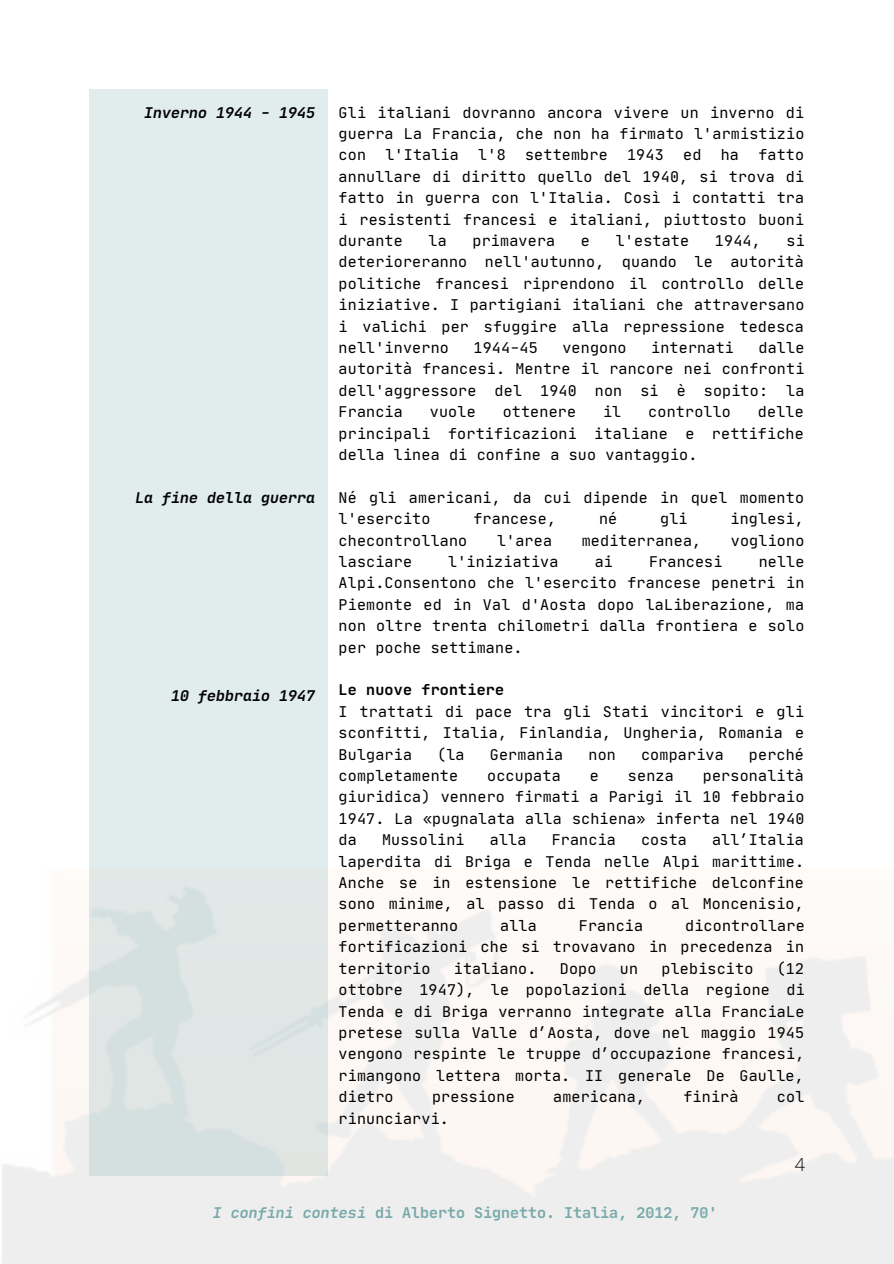
<style>
.page{position:relative;width:894px;height:1264px;background:#fff}
.page>*{position:absolute;margin:0;border:0;box-sizing:border-box;transform-origin:0 0}
.t1{font:300 18px "Open Sans";color:#000}
.t2{font:15px/21.5px "Jet Brains Mono";letter-spacing:.015em;color:#000;text-align:justify}
.t3{font:700 15px "Jet Brains Mono";color:#78a9ab}
.t4{font:italic 700 15px "Jet Brains Mono";color:#000}
.t5{font:700 15px "Jet Brains Mono";letter-spacing:.015em;color:#000}
.s1{font-style:italic}
</style>
<div class="page">
<div style="left:89px;top:89px;width:239px;height:1086px;background:linear-gradient(to right,#dfe9e9,#e1ebea)"></div>
<p class="t4" style="left:144px;top:103px;width:173px">Inverno 1944 - 1945</p>
<p class="t4" style="left:135px;top:488px;width:182px">La fine della guerra</p>
<p class="t2" style="left:338px;top:101px;width:467px">Gli italiani dovranno ancora vivere un inverno di guerra La Francia, che non ha firmato l'armistizio con</p>
<p class="t2" style="left:385px;top:144px;width:75px">l'Italia</p>
<p class="t2" style="left:478px;top:144px;width:29px">l'8</p>
<p class="t2" style="left:525px;top:144px;width:84px">settembre</p>
<p class="t2" style="left:627px;top:144px;width:38px">1943</p>
<p class="t2" style="left:683px;top:144px;width:20px">ed</p>
<p class="t2" style="left:720px;top:144px;width:20px">ha</p>
<p class="t2" style="left:338px;top:144px;width:467px;text-indent:419px">fatto annullare di diritto quello del 1940, si trova di fatto in guerra con l'Italia. Così i contatti tra i resistenti francesi e italiani, piuttosto buoni durante</p>
<p class="t2" style="left:338px;top:230px;width:467px;text-indent:448px">si deterioreranno nell'autunno, quando le autorità politiche francesi riprendono il controllo delle iniziative. I partigiani italiani che attraversano i valichi per sfuggire alla repressione tedesca nell'inverno</p>
<p class="t2" style="left:428px;top:230px;width:20px">la</p>
<p class="t2" style="left:472px;top:230px;width:84px">primavera</p>
<p class="t2" style="left:580px;top:230px;width:11px">e</p>
<p class="t2" style="left:615px;top:230px;width:75px">l'estate</p>
<p class="t2" style="left:714px;top:230px;width:47px">1944,</p>
<p class="t2" style="left:473px;top:337px;width:66px">1944-45</p>
<p class="t2" style="left:562px;top:337px;width:66px">vengono</p>
<p class="t2" style="left:651px;top:337px;width:84px">internati</p>
<p class="t2" style="left:338px;top:337px;width:467px;text-indent:420px">dalle autorità francesi. Mentre il rancore nei confronti dell'aggressore del 1940 non si è sopito: la Francia</p>
<p class="t2" style="left:429px;top:401px;width:47px">vuole</p>
<p class="t2" style="left:502px;top:401px;width:75px">ottenere</p>
<p class="t2" style="left:603px;top:401px;width:20px">il</p>
<p class="t2" style="left:648px;top:401px;width:84px">controllo</p>
<p class="t2" style="left:338px;top:401px;width:466px;text-indent:419px">delle principali fortificazioni italiane e rettifiche della linea di confine a suo vantaggio.</p>
<p class="t2" style="left:338px;top:486px;width:467px">Né gli americani, da cui dipende in quel momento l'esercito</p>
<p class="t2" style="left:473px;top:508px;width:84px">francese,</p>
<p class="t2" style="left:599px;top:508px;width:20px">né</p>
<p class="t2" style="left:660px;top:508px;width:29px">gli</p>
<p class="t2" style="left:730px;top:508px;width:75px">inglesi,</p>
<p class="t2" style="left:338px;top:529px;width:130px">checontrollano</p>
<p class="t2" style="left:497px;top:529px;width:57px">l'area</p>
<p class="t2" style="left:581px;top:529px;width:121px">mediterranea,</p>
<p class="t2" style="left:730px;top:529px;width:75px">vogliono</p>
<p class="t2" style="left:338px;top:550px;width:75px">lasciare</p>
<p class="t2" style="left:448px;top:550px;width:112px">l'iniziativa</p>
<p class="t2" style="left:594px;top:550px;width:20px">ai</p>
<p class="t2" style="left:649px;top:550px;width:75px">Francesi</p>
<p class="t2" style="left:338px;top:550px;width:467px;text-indent:420px">nelle Alpi.Consentono che l'esercito francese penetri in Piemonte ed in Val d'Aosta dopo laLiberazione, ma non oltre trenta chilometri dalla frontiera e solo per poche settimane.</p>
<p class="t5" style="left:338px;top:680px;width:167px">Le nuove frontiere</p>
<p class="t2" style="left:338px;top:700px;width:467px">I trattati di pace tra gli Stati vincitori e gli sconfitti, Italia, Finlandia, Ungheria, Romania e Bulgaria</p>
<p class="t4" style="left:171px;top:686px;width:146px">10 febbraio 1947</p>
<p class="t2" style="left:437px;top:743px;width:29px">(la</p>
<p class="t2" style="left:489px;top:743px;width:75px">Germania</p>
<p class="t2" style="left:588px;top:743px;width:29px">non</p>
<p class="t2" style="left:641px;top:743px;width:84px">compariva</p>
<p class="t2" style="left:748px;top:743px;width:57px">perché</p>
<p class="t2" style="left:338px;top:764px;width:121px">completamente</p>
<p class="t2" style="left:487px;top:764px;width:75px">occupata</p>
<p class="t2" style="left:589px;top:764px;width:11px">e</p>
<p class="t2" style="left:627px;top:764px;width:47px">senza</p>
<p class="t2" style="left:338px;top:764px;width:467px;text-indent:364px">personalità giuridica) vennero firmati a Parigi il 10 febbraio 1947. La «pugnalata alla schiena» inferta nel 1940 da</p>
<p class="t2" style="left:338px;top:829px;width:467px;text-indent:373px">all’Italia laperdita di Briga e Tenda nelle Alpi marittime.<br>Anche se in estensione le rettifiche delconfine sono minime, al passo di Tenda o al Moncenisio, permetteranno</p>
<p class="t2" style="left:382px;top:829px;width:84px">Mussolini</p>
<p class="t2" style="left:489px;top:829px;width:38px">alla</p>
<p class="t2" style="left:551px;top:829px;width:66px">Francia</p>
<p class="t2" style="left:641px;top:829px;width:47px">costa</p>
<p class="t2" style="left:338px;top:914px;width:467px;text-indent:346px">dicontrollare fortificazioni che si trovavano in precedenza in territorio</p>
<p class="t2" style="left:500px;top:914px;width:38px">alla</p>
<p class="t2" style="left:578px;top:914px;width:66px">Francia</p>
<p class="t2" style="left:338px;top:957px;width:467px;text-indent:438px">(12 ottobre 1947), le popolazioni della regione di Tenda e di Briga verranno integrate alla FranciaLe pretese sulla Valle d’Aosta, dove nel maggio 1945 vengono respinte le truppe d’occupazione francesi, rimangono lettera morta. II generale De Gaulle, dietro</p>
<p class="t2" style="left:453px;top:957px;width:84px">italiano.</p>
<p class="t2" style="left:559px;top:957px;width:38px">Dopo</p>
<p class="t2" style="left:619px;top:957px;width:20px">un</p>
<p class="t2" style="left:661px;top:957px;width:93px">plebiscito</p>
<p class="t2" style="left:432px;top:1085px;width:84px">pressione</p>
<p class="t2" style="left:553px;top:1085px;width:93px">americana,</p>
<p class="t2" style="left:683px;top:1085px;width:57px">finirà</p>
<p class="t2" style="left:776px;top:1085px;width:29px">col</p>
<p class="t2" style="left:338px;top:1107px;width:112px">rinunciarvi.</p>
<p class="t1" style="left:794px;top:1151px;width:12px">4</p>
<p class="t3" style="left:213px;top:1203px;width:506px"><span class="s1">I confini contesi</span> di Alberto Signetto. Italia, 2012, 70'</p>
</div>
